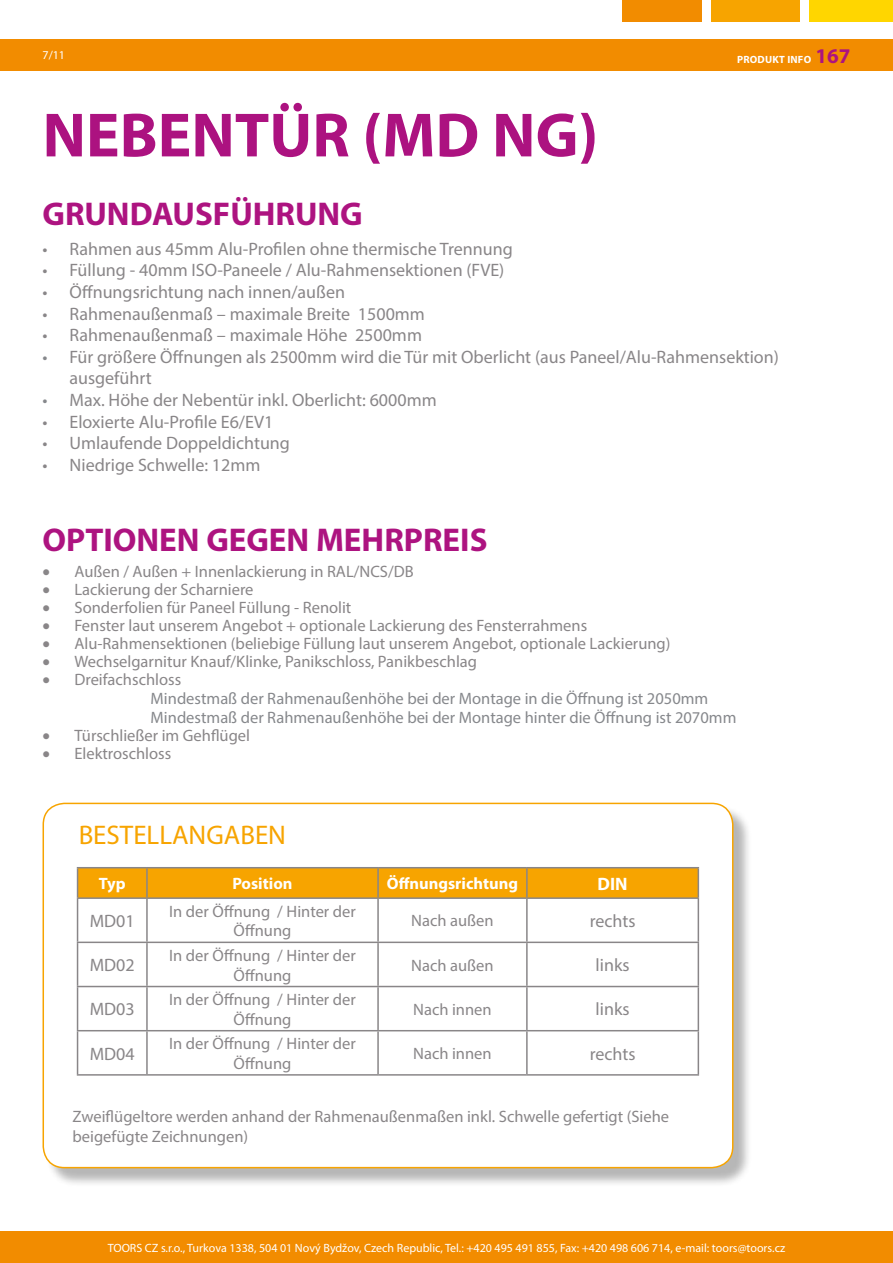
<style>
.page{position:relative;width:893px;height:1263px;background:#fff}
.page>*{position:absolute;margin:0;border:0;box-sizing:border-box;transform-origin:0 0}
.t1{font:700 63px "Myriad Pro";color:#ac1280}
.t2{font:700 33px "Myriad Pro";color:#ad1380}
.t3{font:27px "Myriad Pro";color:#f7a400}
.t4{font:18px/21.6px "Myriad Pro";color:#898688}
.t5{font:700 18px "Myriad Pro";color:#fff}
.t6{font:16.5px/19.8px "Myriad Pro";color:#898688;text-align:center}
.t7{font:16.5px/19px "Myriad Pro";color:#86888c}
.t8{font:700 16.5px "Myriad Pro";color:#fff}
.t9{font:12px "Myriad Pro";color:#fff}
.t10{font:12px "Myriad Pro";color:#fff}
.t11{font:700 10.5px "Myriad Pro";letter-spacing:.02em;color:#fff}
.s1{font-size:21px;color:#ad1380}
.s2{color:#86888c}
.s3{color:#898688}
</style>
<div class="page">
<div style="left:0;top:39px;width:893px;height:32px;background:#f28c00"></div>
<div style="left:0;top:1231px;width:893px;height:32px;background:#f28c00"></div>
<div style="left:809px;top:0;width:84px;height:22px;background:#ffd600"></div>
<div style="left:712px;top:0;width:88px;height:22px;background:#f7a400"></div>
<div style="left:623px;top:0;width:79px;height:22px;background:#f28c00"></div>
<div style="left:45px;top:805px;width:707px;height:382px;background:#000;opacity:.29"></div>
<div style="left:43px;top:803px;width:690px;height:364px;background:#fff;border-radius:21px"></div>
<div style="left:43px;top:803px;width:690px;height:365px;border:2px solid #f7a400;border-radius:21px"></div>
<hr style="left:77px;top:867px;width:70px;height:1px;background:#898688">
<hr style="left:147px;top:867px;width:231px;height:1px;background:#898688">
<hr style="left:378px;top:867px;width:149px;height:1px;background:#898688">
<hr style="left:527px;top:867px;width:172px;height:1px;background:#898688">
<hr style="left:77px;top:897px;width:70px;height:2px;background:#898688">
<hr style="left:147px;top:897px;width:231px;height:2px;background:#898688">
<hr style="left:378px;top:897px;width:149px;height:2px;background:#898688">
<hr style="left:527px;top:897px;width:172px;height:2px;background:#898688">
<hr style="left:77px;top:941px;width:70px;height:2px;background:#898688">
<hr style="left:147px;top:941px;width:231px;height:2px;background:#898688">
<hr style="left:378px;top:941px;width:149px;height:2px;background:#898688">
<hr style="left:527px;top:941px;width:172px;height:2px;background:#898688">
<hr style="left:77px;top:986px;width:70px;height:1px;background:#898688">
<hr style="left:147px;top:986px;width:231px;height:1px;background:#898688">
<hr style="left:378px;top:986px;width:149px;height:1px;background:#898688">
<hr style="left:527px;top:986px;width:172px;height:1px;background:#898688">
<hr style="left:77px;top:1030px;width:70px;height:1px;background:#898688">
<hr style="left:147px;top:1030px;width:231px;height:1px;background:#898688">
<hr style="left:378px;top:1030px;width:149px;height:1px;background:#898688">
<hr style="left:527px;top:1030px;width:172px;height:1px;background:#898688">
<hr style="left:77px;top:1074px;width:70px;height:2px;background:#898688">
<hr style="left:147px;top:1074px;width:231px;height:2px;background:#898688">
<hr style="left:378px;top:1074px;width:149px;height:2px;background:#898688">
<hr style="left:527px;top:1074px;width:172px;height:2px;background:#898688">
<hr style="left:77px;top:899px;width:1px;height:42px;background:#898688">
<hr style="left:77px;top:943px;width:1px;height:43px;background:#898688">
<hr style="left:77px;top:987px;width:1px;height:43px;background:#898688">
<hr style="left:77px;top:1031px;width:1px;height:43px;background:#898688">
<svg style="left:77px;top:868px;width:622px;height:30px;background:#f1a206"></svg>
<hr style="left:146px;top:899px;width:2px;height:42px;background:#898688">
<hr style="left:377px;top:899px;width:2px;height:42px;background:#898688">
<hr style="left:526px;top:899px;width:2px;height:42px;background:#898688">
<hr style="left:698px;top:899px;width:1px;height:42px;background:#898688">
<hr style="left:146px;top:943px;width:2px;height:43px;background:#898688">
<hr style="left:377px;top:943px;width:2px;height:43px;background:#898688">
<hr style="left:526px;top:943px;width:2px;height:43px;background:#898688">
<hr style="left:698px;top:943px;width:1px;height:43px;background:#898688">
<hr style="left:146px;top:987px;width:2px;height:43px;background:#898688">
<hr style="left:377px;top:987px;width:2px;height:43px;background:#898688">
<hr style="left:526px;top:987px;width:2px;height:43px;background:#898688">
<hr style="left:698px;top:987px;width:1px;height:43px;background:#898688">
<hr style="left:146px;top:1031px;width:2px;height:43px;background:#898688">
<hr style="left:377px;top:1031px;width:2px;height:43px;background:#898688">
<hr style="left:526px;top:1031px;width:2px;height:43px;background:#898688">
<hr style="left:698px;top:1031px;width:1px;height:43px;background:#898688">
<p class="t10" style="left:43px;top:48px;width:24px">7/11</p>
<p class="t11" style="left:737px;top:52px;width:115px">PRODUKT INFO <span class="s1">167</span></p>
<h1 class="t1" style="left:43px;top:94px;width:557px">NEBENTÜR (MD NG)</h1>
<h2 class="t2" style="left:43px;top:192px;width:322px">GRUNDAUSFÜHRUNG</h2>
<p class="t4" style="left:43px;top:238px;width:472px">• Rahmen aus 45mm Alu-Profilen ohne thermische Trennung</p>
<p class="t4" style="left:43px;top:259px;width:463px">• Füllung - 40mm ISO-Paneele / Alu-Rahmensektionen (FVE)</p>
<p class="t4" style="left:43px;top:281px;width:304px">• Öffnungsrichtung nach innen/außen</p>
<p class="t4" style="left:43px;top:302px;width:384px">• Rahmenaußenmaß – maximale Breite 1500mm</p>
<p class="t4" style="left:43px;top:324px;width:381px">• Rahmenaußenmaß – maximale Höhe 2500mm</p>
<p class="t4" style="left:70px;top:346px;width:711px;text-indent:-27px"><span class="s2">•</span> Für größere Öffnungen als 2500mm wird die Tür mit Oberlicht (aus Paneel/Alu-Rahmensektion) ausgeführt</p>
<p class="t4" style="left:43px;top:389px;width:396px"><span class="s2">•</span> Max. Höhe der Nebentür inkl. Oberlicht: 6000mm</p>
<p class="t4" style="left:43px;top:410px;width:232px">• Eloxierte Alu-Profile E6/EV1</p>
<p class="t4" style="left:43px;top:432px;width:249px">• Umlaufende Doppeldichtung</p>
<p class="t4" style="left:43px;top:454px;width:219px">• Niedrige Schwelle: 12mm</p>
<h2 class="t2" style="left:43px;top:518px;width:446px">OPTIONEN GEGEN MEHRPREIS</h2>
<p class="t6" style="left:43px;top:561px;width:373px">• Außen / Außen + Innenlackierung in RAL/NCS/DB</p>
<p class="t6" style="left:43px;top:579px;width:213px">• Lackierung der Scharniere</p>
<p class="t6" style="left:43px;top:597px;width:310px">• Sonderfolien für Paneel Füllung - Renolit</p>
<p class="t6" style="left:43px;top:615px;width:546px">• Fenster laut unserem Angebot + optionale Lackierung des Fensterrahmens</p>
<p class="t6" style="left:43px;top:633px;width:629px">• Alu-Rahmensektionen (beliebige Füllung laut unserem Angebot, optionale Lackierung)</p>
<p class="t6" style="left:43px;top:651px;width:436px">• Wechselgarnitur Knauf/Klinke, Panikschloss, Panikbeschlag</p>
<p class="t7" style="left:151px;top:670px;width:587px;text-indent:-108px"><span class="s3">• Dreifachschloss<br></span>Mindestmaß der Rahmenaußenhöhe bei der Montage in die Öffnung ist 2050mm<br>Mindestmaß der Rahmenaußenhöhe bei der Montage hinter die Öffnung ist 2070mm</p>
<p class="t6" style="left:43px;top:725px;width:209px">• Türschließer im Gehflügel</p>
<p class="t6" style="left:43px;top:743px;width:130px">• Elektroschloss</p>
<h3 class="t3" style="left:79px;top:818px;width:209px">BESTELLANGABEN</h3>
<p class="t8" style="left:99px;top:873px;width:28px">Typ</p>
<p class="t8" style="left:232px;top:873px;width:62px">Position</p>
<p class="t8" style="left:387px;top:873px;width:133px">Öffnungsrichtung</p>
<p class="t5" style="left:598px;top:872px;width:32px">DIN</p>
<p class="t4" style="left:90px;top:910px;width:46px">MD01</p>
<p class="t6" style="left:169px;top:901px;width:188px">In der Öffnung / Hinter der<br>Öffnung</p>
<p class="t6" style="left:411px;top:911px;width:84px">Nach außen</p>
<p class="t4" style="left:590px;top:910px;width:47px">rechts</p>
<p class="t4" style="left:90px;top:954px;width:46px">MD02</p>
<p class="t6" style="left:169px;top:945px;width:188px">In der Öffnung / Hinter der<br>Öffnung</p>
<p class="t6" style="left:411px;top:955px;width:84px">Nach außen</p>
<p class="t4" style="left:596px;top:954px;width:36px">links</p>
<p class="t4" style="left:90px;top:998px;width:46px">MD03</p>
<p class="t6" style="left:169px;top:989px;width:188px">In der Öffnung / Hinter der<br>Öffnung</p>
<p class="t6" style="left:413px;top:999px;width:80px">Nach innen</p>
<p class="t4" style="left:596px;top:998px;width:36px">links</p>
<p class="t4" style="left:90px;top:1042px;width:46px">MD04</p>
<p class="t6" style="left:169px;top:1033px;width:188px">In der Öffnung / Hinter der<br>Öffnung</p>
<p class="t6" style="left:413px;top:1043px;width:80px">Nach innen</p>
<p class="t4" style="left:590px;top:1042px;width:47px">rechts</p>
<p class="t6" style="left:73px;top:1106px;width:598px;text-align:left">Zweiflügeltore werden anhand der Rahmenaußenmaßen inkl. Schwelle gefertigt (Siehe beigefügte Zeichnungen)</p>
<p class="t9" style="left:108px;top:1240px;width:679px">TOORS CZ s.r.o., Turkova 1338, 504 01 Nový Bydžov, Czech Republic, Tel.: +420 495 491 855, Fax: +420 498 606 714, e-mail: toors@toors.cz</p>
</div>
